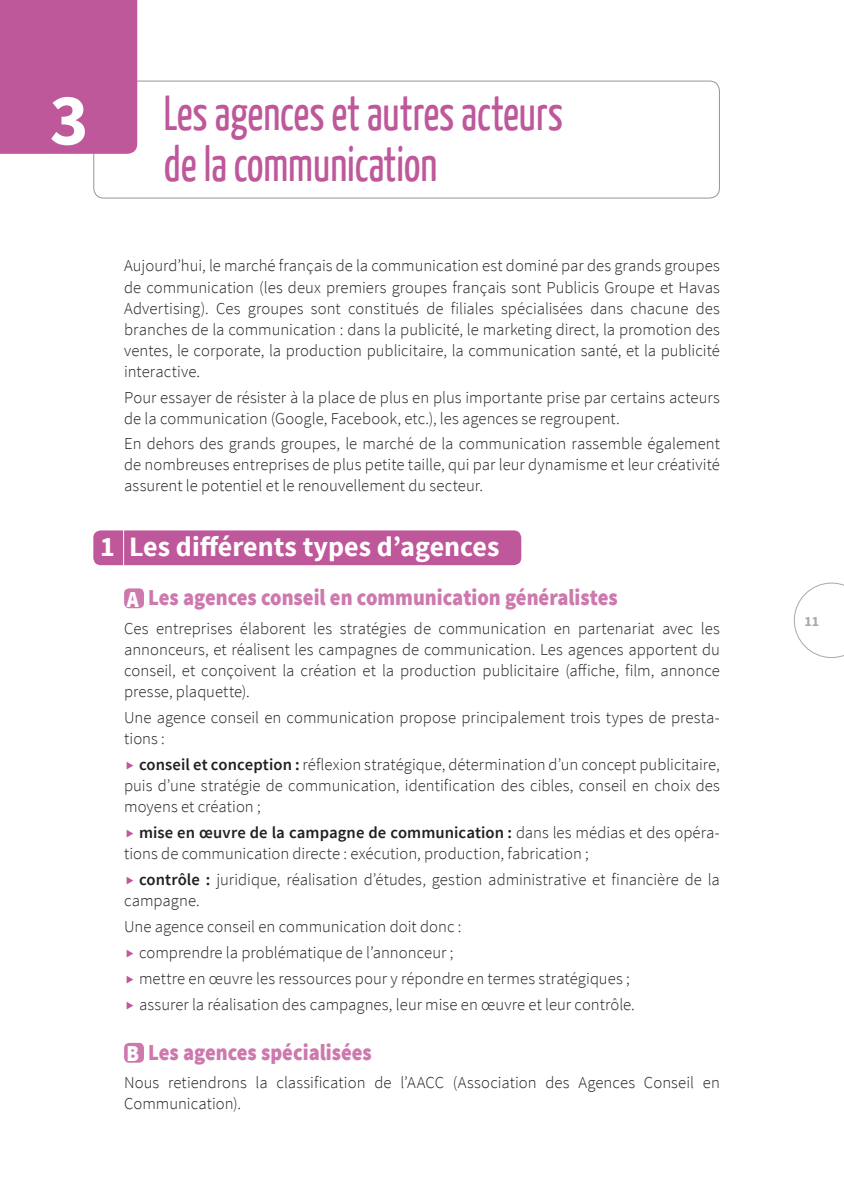
<style>
.page{position:relative;width:844px;height:1191px;background:#fff}
.page>*{position:absolute;margin:0;border:0;box-sizing:border-box;transform-origin:0 0}
.t1{font:700 73.5px "Source Sans Pro";color:#fff}
.t2{font:49px/50.8px "Yanone Kaffeesatz";color:#bf579b;scale:.9 1}
.t3{font:700 28px "Source Sans Pro";color:#fff}
.t4{font:900 22.75px "Source Sans Pro";color:#ce79ae;scale:.9 1}
.t5{font:300 16.62px/21px "Source Sans Pro";color:#231f20}
.t6{font:700 14px "Source Sans Pro";color:#a8a9ad}
.s1{color:#fff}
.s2{font-weight:600}
</style>
<div class="page">
<svg style="left:793px;top:582px;width:50px;height:76px"></svg>
<div style="left:93px;top:81px;width:626px;height:117px;border:1px solid #939598;border-radius:10px"></div>
<div style="left:124px;top:588px;width:20px;height:20px;background:#ce79ae;border-radius:5px"></div>
<div style="left:124px;top:1042px;width:20px;height:20px;background:#ce79ae;border-radius:5px"></div>
<div style="left:93px;top:530px;width:428px;height:35px;background:#bf579b"></div>
<div style="left:0;top:0;width:137px;height:154px;background:#bf579b"></div>
<p class="t1" style="left:50px;top:73px;width:40px">3</p>
<p class="t2" style="left:164px;top:86px;width:445px">Les agences et autres acteurs de la communication</p>
<p class="t5" style="left:124px;top:255px;width:597px;text-align:justify">Aujourd’hui, le marché français de la communication est dominé par des grands groupes de communication (les deux premiers groupes français sont Publicis Groupe et Havas Advertising). Ces groupes sont constitués de filiales spécialisées dans chacune des branches de la communication : dans la publicité, le marketing direct, la promotion des ventes, le corporate, la production publicitaire, la communication santé, et la publicité interactive.</p>
<p class="t5" style="left:124px;top:386px;width:597px">Pour essayer de résister à la place de plus en plus importante prise par certains acteurs de la communication (Google, Facebook, etc.), les agences se regroupent.</p>
<p class="t5" style="left:124px;top:433px;width:597px;text-align:justify">En dehors des grands groupes, le marché de la communication rassemble également de nombreuses entreprises de plus petite taille, qui par leur dynamisme et leur créativité assurent le potentiel et le renouvellement du secteur.</p>
<p class="t3" style="left:100px;top:529px;width:16px">1</p>
<p class="t3" style="left:129px;top:529px;width:372px">Les différents types d’agences</p>
<p class="t4" style="left:127px;top:583px;width:546px"><span class="s1">A</span> Les agences conseil en communication généralistes</p>
<p class="t5" style="left:124px;top:618px;width:597px;text-align:justify">Ces entreprises élaborent les stratégies de communication en partenariat avec les annonceurs, et réalisent les campagnes de communication. Les agences apportent du conseil, et conçoivent la création et la production publicitaire (affiche, film, annonce presse, plaquette).</p>
<p class="t5" style="left:124px;top:707px;width:597px">Une agence conseil en communication propose principalement trois types de presta&shy;tions :</p>
<p class="t5" style="left:124px;top:754px;width:597px;text-align:justify;text-indent:15px"><span class="s2">conseil et conception :</span> réflexion stratégique, détermination d’un concept publicitaire, puis d’une stratégie de communication, identification des cibles, conseil en choix des moyens et création ;</p>
<p class="t5" style="left:124px;top:822px;width:597px;text-indent:15px"><span class="s2">mise en œuvre de la campagne de communication :</span> dans les médias et des opéra&shy;tions de communication directe : exécution, production, fabrication ;</p>
<p class="t5" style="left:124px;top:869px;width:597px;text-indent:15px"><span class="s2">contrôle :</span> juridique, réalisation d’études, gestion administrative et financière de la campagne.</p>
<p class="t5" style="left:139px;top:913px;width:497px;line-height:25.9px;text-indent:-15px">Une agence conseil en communication doit donc :<br>comprendre la problématique de l’annonceur ;<br>mettre en œuvre les ressources pour y répondre en termes stratégiques ; assurer la réalisation des campagnes, leur mise en œuvre et leur contrôle.</p>
<p class="t4" style="left:127px;top:1037px;width:274px"><span class="s1">B</span> Les agences spécialisées</p>
<p class="t5" style="left:124px;top:1072px;width:597px">Nous retiendrons la classification de l’AACC (Association des Agences Conseil en<br>Communication).</p>
<p class="t6" style="left:804px;top:612px;width:16px">11</p>
</div>
